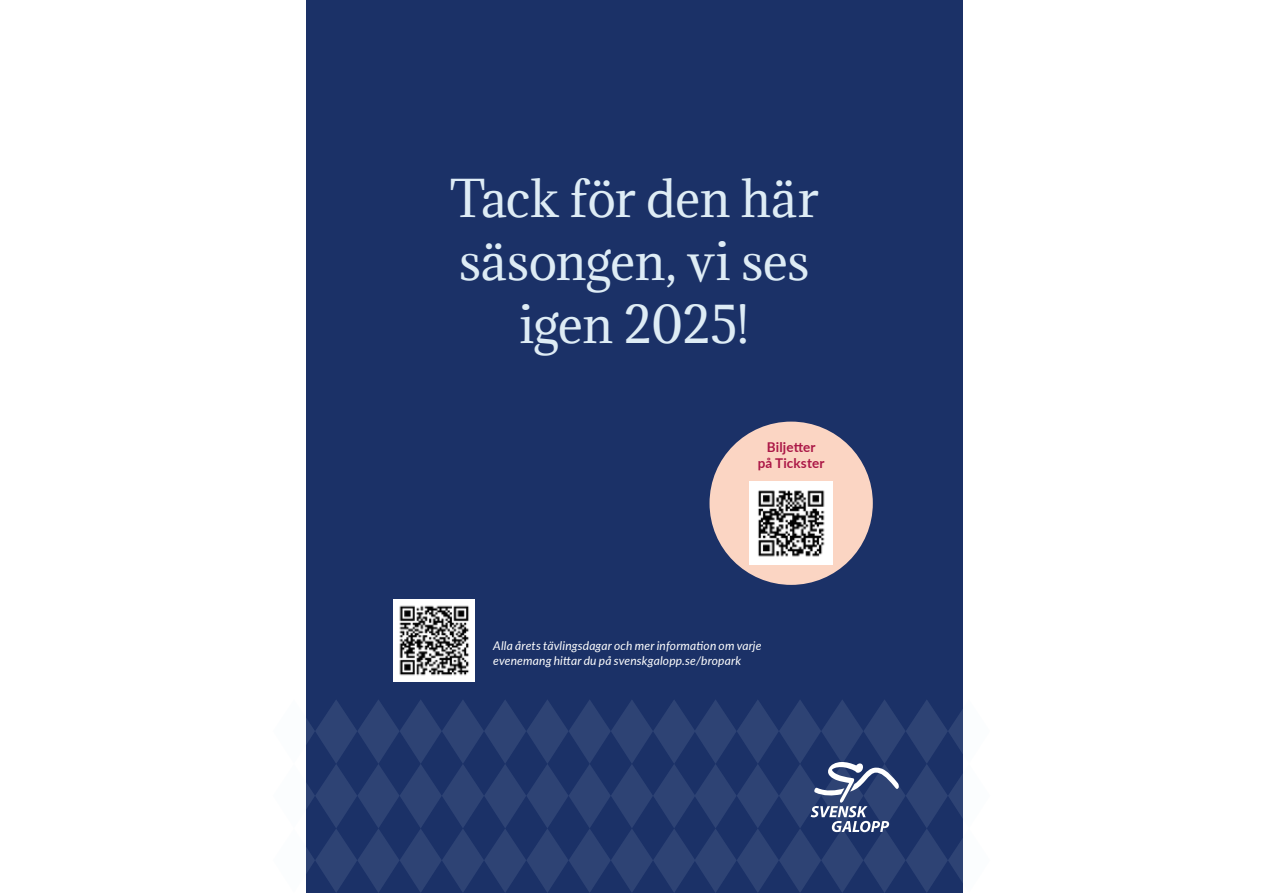
<style>
.page{position:relative;width:1263px;height:893px;background:#fff}
.page>*{position:absolute;margin:0;border:0;box-sizing:border-box;transform-origin:0 0}
.t1{font:48px/63.2px "Adamina";letter-spacing:-.01em;color:#deecf5;text-align:center}
.t2{font:700 13.5px/16.2px "Lato";letter-spacing:.01em;color:#ab1746;text-align:center}
.t3{font:italic 12px/14.4px "Lato";letter-spacing:.015em;color:#fff}
</style>
<div class="page">
<div style="left:306px;top:0;width:656px;height:893px;background:#1b3167"></div>
<img style="left:393px;top:600px;width:82px;height:82px">
<div style="left:709px;top:422px;width:164px;height:163px;background:#fbd5c3;border-radius:50%"></div>
<img style="left:749px;top:482px;width:84px;height:83px">
<svg style="left:306px;top:699px;width:657px;height:194px"></svg>
<h1 class="t1" style="left:450px;top:167px;width:370px">Tack för den här säsongen, vi ses igen 2025!</h1>
<p class="t2" style="left:758px;top:439px;width:68px">Biljetter på Tickster</p>
<p class="t3" style="left:493px;top:638px;width:270px">Alla årets tävlingsdagar och mer information om varje evenemang hittar du på svenskgalopp.se/bropark</p>
</div>
